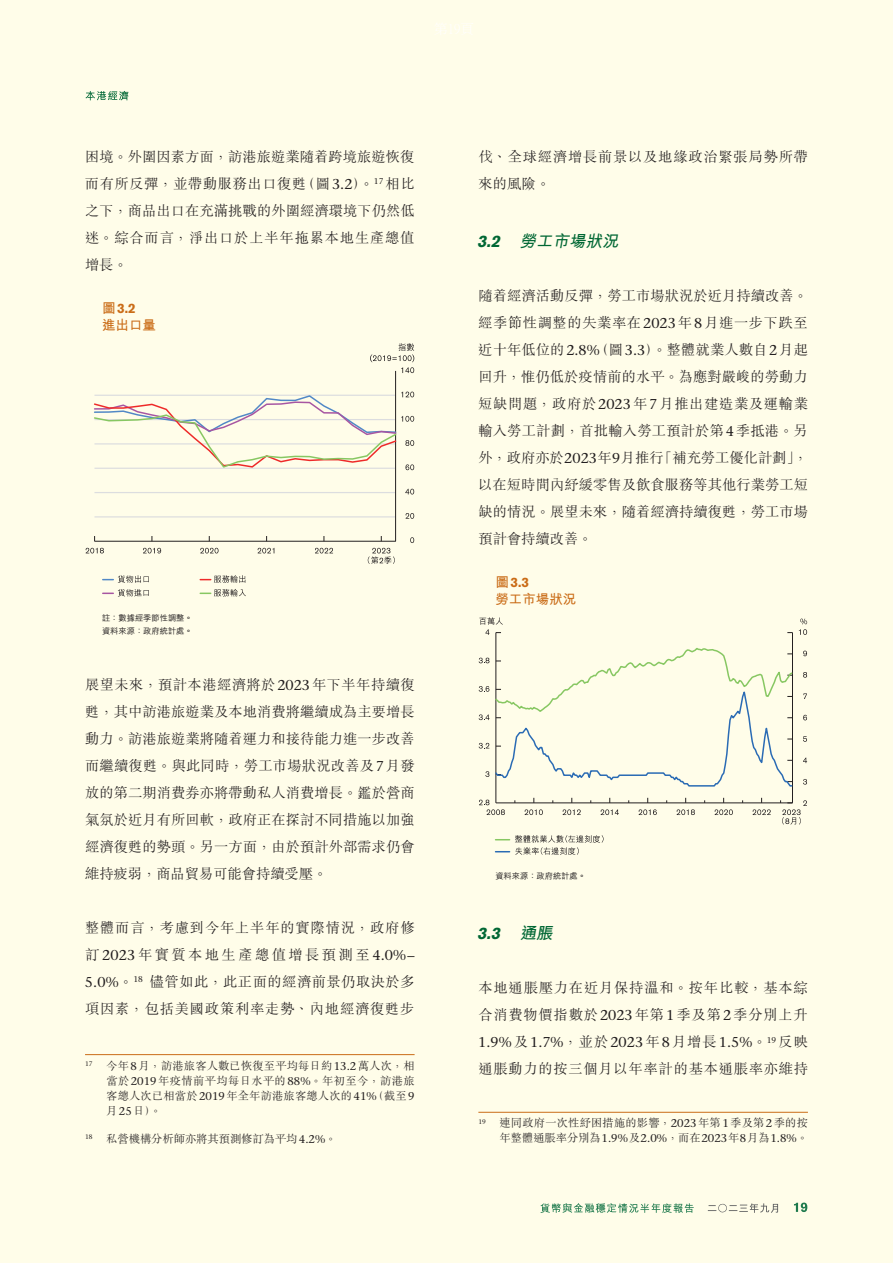
<style>
.page{position:relative;width:893px;height:1263px;background:#fffde9}
.page>*{position:absolute;margin:0;border:0;box-sizing:border-box;transform-origin:0 0}
.Text{font:italic 700 16.5px "M Hei HK";color:#006734}
.Text-2{font:italic 700 16.5px "Akzidenz Grotesk BQ";color:#006734}
.Text-3{font:300 14.25px/27px "M Sung HK";letter-spacing:.04em;color:#231f20;text-align:justify}
.Text-4{font:300 14.25px/27px "M Sung HK";letter-spacing:.005em;color:#231f20}
.Text-5{font:300 14.25px/27px "M Sung HK";letter-spacing:.06em;color:#231f20;text-align:right}
.t1{font:700 13.5px/16.5px "M Hei HK";color:#ca6c17}
.Page19{font:300 11.25px/15px "M Sung HK";letter-spacing:.015em;color:#231f20;text-align:justify}
.Page19-2{font:500 8.25px/12.6px "M Hei HK";color:#231f20}
.t2{font:500 8.25px "Stone Serif Std";color:#231f20}
.s1{font-family:"Stone Serif Std";font-weight:500}
.s2{font-family:"Akzidenz Grotesk BQ"}
.s3{font-family:"M Hei HK"}
</style>
<div class="page">
<svg style="left:794px;top:1202px;width:13px;height:10px"></svg>
<svg style="left:540px;top:1203px;width:154px;height:10px;background:#b5d2b5"></svg>
<svg style="left:708px;top:1203px;width:70px;height:10px"></svg>
<svg style="left:85px;top:91px;width:44px;height:9px"></svg>
<hr style="left:94px;top:516px;width:301px;height:1px;background:#dcdddf">
<svg style="left:410px;top:537px;width:4px;height:6px"></svg>
<svg style="left:406px;top:513px;width:8px;height:6px"></svg>
<svg style="left:405px;top:489px;width:9px;height:5px"></svg>
<svg style="left:86px;top:548px;width:18px;height:5px"></svg>
<svg style="left:258px;top:548px;width:16px;height:5px"></svg>
<svg style="left:315px;top:548px;width:18px;height:5px"></svg>
<svg style="left:200px;top:548px;width:19px;height:5px"></svg>
<svg style="left:143px;top:548px;width:18px;height:5px"></svg>
<hr style="left:94px;top:541px;width:302px;height:1px;background:#231f20">
<hr style="left:94px;top:492px;width:301px;height:1px;background:#dcdddf">
<hr style="left:395px;top:371px;width:1px;height:170px;background:#231f20">
<svg style="left:93px;top:392px;width:321px;height:78px;background:#f4f0df"></svg>
<svg style="left:370px;top:343px;width:44px;height:30px"></svg>
<svg style="left:103px;top:575px;width:46px;height:8px"></svg>
<svg style="left:200px;top:575px;width:45px;height:8px"></svg>
<svg style="left:103px;top:589px;width:46px;height:7px"></svg>
<svg style="left:200px;top:589px;width:46px;height:8px"></svg>
<svg style="left:368px;top:548px;width:27px;height:16px"></svg>
<hr style="left:85px;top:1054px;width:330px;height:1px;background:#ca6c17">
<svg style="left:803px;top:779px;width:4px;height:6px"></svg>
<svg style="left:803px;top:758px;width:4px;height:5px"></svg>
<svg style="left:803px;top:736px;width:4px;height:6px"></svg>
<svg style="left:803px;top:715px;width:4px;height:5px"></svg>
<svg style="left:803px;top:693px;width:4px;height:6px"></svg>
<svg style="left:803px;top:672px;width:4px;height:6px"></svg>
<svg style="left:803px;top:651px;width:4px;height:5px"></svg>
<svg style="left:479px;top:800px;width:26px;height:15px"></svg>
<svg style="left:525px;top:809px;width:18px;height:6px"></svg>
<svg style="left:563px;top:809px;width:18px;height:6px"></svg>
<svg style="left:601px;top:809px;width:18px;height:6px"></svg>
<svg style="left:639px;top:809px;width:18px;height:6px"></svg>
<svg style="left:677px;top:809px;width:18px;height:6px"></svg>
<svg style="left:799px;top:619px;width:8px;height:16px"></svg>
<svg style="left:715px;top:809px;width:18px;height:6px"></svg>
<svg style="left:753px;top:809px;width:18px;height:6px"></svg>
<hr style="left:792px;top:633px;width:1px;height:170px;background:#231f20">
<hr style="left:496px;top:633px;width:1px;height:170px;background:#231f20">
<hr style="left:496px;top:803px;width:296px;height:1px;background:#231f20">
<svg style="left:479px;top:647px;width:315px;height:141px;background:#f6f7e4"></svg>
<svg style="left:495px;top:835px;width:109px;height:20px;background:#d9d8c7"></svg>
<svg style="left:479px;top:617px;width:24px;height:18px"></svg>
<svg style="left:780px;top:800px;width:27px;height:25px"></svg>
<hr style="left:478px;top:1112px;width:330px;height:1px;background:#ca6c17">
<p class="Text-4" style="left:85px;top:142px;width:331px">困境。外圍因素方面，訪港旅遊業隨着跨境旅遊恢復而有所反彈，並帶動服務出口復甦（圖<span class="s1">3.2</span>）。</p>
<p class="Text-3" style="left:85px;top:169px;width:331px;text-indent:300px">相比之下，商品出口在充滿挑戰的外圍經濟環境下仍然低迷。綜合而言，淨出口於上半年拖累本地生產總值增長。</p>
<h1 class="t1" style="left:102px;top:299px;width:55px">圖<span class="s2">3.2<br></span>進出口量</h1>
<p class="t2" style="left:374px;top:176px;width:11px">17</p>
<p class="Page19-2" style="left:102px;top:611px;width:92px">註：數據經季節性調整。資料來源：政府統計處。</p>
<p class="Text-3" style="left:85px;top:670px;width:331px">展望未來，預計本港經濟將於<span class="s1">2023</span>年下半年持續復甦，其中訪港旅遊業及本地消費將繼續成為主要增長動力。訪港旅遊業將隨着運力和接待能力進一步改善而繼續復甦。與此同時，勞工市場狀況改善及<span class="s1">7</span>月發放的第二期消費券亦將帶動私人消費增長。鑑於營商氣氛於近月有所回軟，政府正在探討不同措施以加強經濟復甦的勢頭。另一方面，由於預計外部需求仍會維持疲弱，商品貿易可能會持續受壓。</p>
<p class="Text-3" style="left:85px;top:913px;width:331px">整體而言，考慮到今年上半年的實際情況，政府修訂<span class="s1">2023</span>年實質本地生產總值增長預測至<span class="s1">4.0%– 5.0%</span>。</p>
<p class="Text-5" style="left:85px;top:967px;width:331px">儘管如此，此正面的經濟前景仍取決於多<br>項因素，包括美國政策利率走勢、內地經濟復甦步</p>
<p class="t2" style="left:133px;top:974px;width:11px">18</p>
<p class="Page19" style="left:106px;top:1057px;width:310px;text-indent:-21px"><sup>17</sup> 今年<span class="s1">8</span>月，訪港旅客人數已恢復至平均每日約<span class="s1">13.2</span>萬人次，相當於<span class="s1">2019</span>年疫情前平均每日水平的<span class="s1">88%</span>。年初至今，訪港旅客總人次已相當於<span class="s1">2019</span>年全年訪港旅客總人次的<span class="s1">41%</span>（截至<span class="s1">9</span>月<span class="s1">25</span>日）。</p>
<p class="Page19" style="left:85px;top:1130px;width:253px"><sup>18</sup> 私營機構分析師亦將其預測修訂為平均<span class="s1">4.2%</span>。</p>
<p class="Text-3" style="left:478px;top:142px;width:331px">伐、全球經濟增長前景以及地緣政治緊張局勢所帶來的風險。</p>
<p class="Text" style="left:477px;top:228px;width:147px"><span class="s2">3.2</span> 勞工市場狀況</p>
<p class="Text-3" style="left:478px;top:281px;width:331px">隨着經濟活動反彈，勞工市場狀況於近月持續改善。經季節性調整的失業率在<span class="s1">2023</span>年<span class="s1">8</span>月進一步下跌至近十年低位的<span class="s1">2.8%</span>（圖<span class="s1">3.3</span>）。整體就業人數自<span class="s1">2</span>月起回升，惟仍低於疫情前的水平。為應對嚴峻的勞動力短缺問題，政府於<span class="s1">2023</span>年<span class="s1">7</span>月推出建造業及運輸業輸入勞工計劃，首批輸入勞工預計於第<span class="s1">4</span>季抵港。另外，政府亦於<span class="s1">2023</span>年<span class="s1">9</span>月推行「補充勞工優化計劃」，以在短時間內紓緩零售及飲食服務等其他行業勞工短缺的情況。展望未來，隨着經濟持續復甦，勞工市場預計會持續改善。</p>
<h1 class="t1" style="left:495px;top:573px;width:82px">圖<span class="s2">3.3<br></span>勞工市場狀況</h1>
<p class="Page19-2" style="left:495px;top:869px;width:92px">資料來源：政府統計處。</p>
<p class="Text-2" style="left:477px;top:924px;width:81px">3.3 <span class="s3">通脹</span></p>
<p class="Text-3" style="left:478px;top:974px;width:331px">本地通脹壓力在近月保持溫和。按年比較，基本綜合消費物價指數於<span class="s1">2023</span>年第<span class="s1">1</span>季及第<span class="s1">2</span>季分別上升<span class="s1">1.9%</span>及<span class="s1">1.7%</span>，並於<span class="s1">2023</span>年<span class="s1">8</span>月增長<span class="s1">1.5%</span>。</p>
<p class="Text-3" style="left:478px;top:1028px;width:331px;text-align:right">反映<br>通脹動力的按三個月以年率計的基本通脹率亦維持</p>
<p class="t2" style="left:767px;top:1035px;width:11px">19</p>
<p class="Page19" style="left:478px;top:1115px;width:331px;text-align:right"><sup>19</sup> 連同政府一次性紓困措施的影響，<span class="s1">2023</span>年第<span class="s1">1</span>季及第<span class="s1">2</span>季的按年整體通脹率分別為<span class="s1">1.9%</span>及<span class="s1">2.0%</span>，而在<span class="s1">2023</span>年<span class="s1">8</span>月為<span class="s1">1.8%</span>。</p>
</div>
